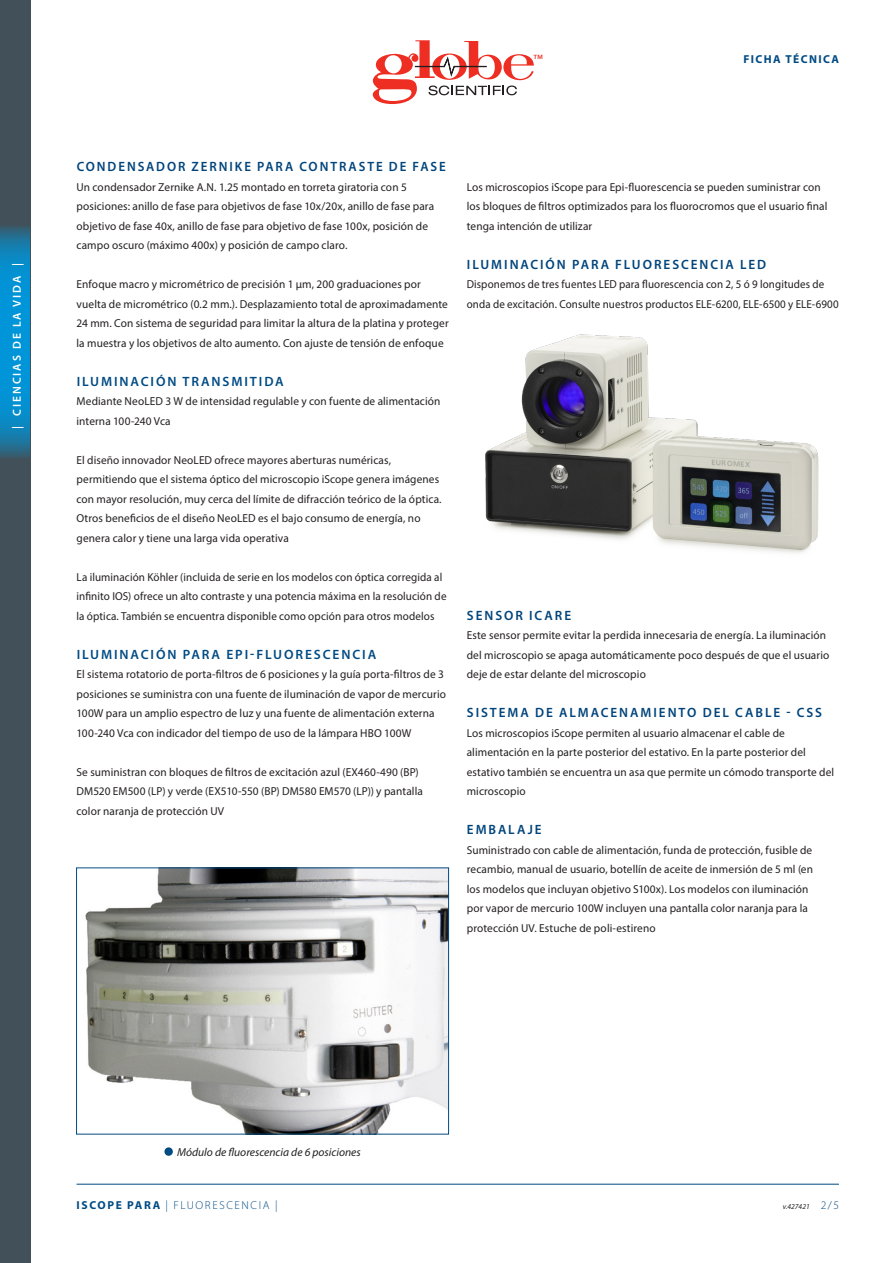
<style>
.page{position:relative;width:893px;height:1263px;background:#fff}
.page>*{position:absolute;margin:0;border:0;box-sizing:border-box;transform-origin:0 0}
.j_tussenkop{font:600 13.5px "Myriad Pro";letter-spacing:.15em;color:#00447b}
.tussenkop{font:600 13.5px "Myriad Pro";letter-spacing:.14em;color:#004b84}
.j_tussenkop-2{font:600 13.5px "Myriad Pro";letter-spacing:.15em;color:#00447b;scale:.96 1}
.j_plat{font:11.55px/19.5px "Myriad Pro";letter-spacing:.01em;color:#231f20}
.j_plat-2{font:11.55px/19.5px "Myriad Pro";letter-spacing:.01em;color:#231f20;scale:.96 1}
.j_plat-3{font:11.55px/19.5px "Myriad Pro";letter-spacing:.01em;color:#231f20;scale:.95 1}
.j_onderschrift{font:italic 11.55px "Myriad Pro";color:#231f20}
.t1{font:300 11.55px "Myriad Pro";letter-spacing:.14em;color:#004b84}
.t2{font:600 11.55px "Myriad Pro";letter-spacing:.17em;color:#fff}
.t3{font:700 11.55px "Myriad Pro";letter-spacing:.12em;color:#004b84}
.t4{font:500 10.05px "Helvetica Neue";color:#ee2e22}
.t5{font:italic 7.5px "Myriad Pro";color:#231f20}
.s1{font-weight:700}
.s2{font-weight:300;font-style:normal;font-size:11.55px;color:#004b84}
</style>
<div class="page">
<hr style="left:77px;top:1184px;width:762px;height:1px;background:#004b84">
<img style="left:85px;top:869px;width:362px;height:263px">
<div style="left:76px;top:867px;width:373px;height:267px;border:1px solid #004b84"></div>
<img style="left:485px;top:334px;width:334px;height:219px">
<svg style="left:373px;top:40px;width:161px;height:64px"></svg>
<div style="left:0;top:0;width:30px;height:1263px;background:#425159"></div>
<svg style="left:0;top:227px;width:30px;height:230px;background:#098ac5"></svg>
<div style="left:164px;top:1147px;width:9px;height:9px;background:#004b84;border-radius:50%"></div>
<p class="t2" style="left:10px;top:429px;width:168px;rotate:-90deg">| CIENCIAS DE LA VIDA |</p>
<p class="t4" style="left:533px;top:51px;width:11px">™</p>
<p class="t3" style="left:743px;top:51px;width:97px">FICHA TÉCNICA</p>
<p class="j_tussenkop-2" style="left:77px;top:158px;width:386px">CONDENSADOR ZERNIKE PARA CONTRASTE DE FASE</p>
<p class="j_plat" style="left:77px;top:177px;width:359px">Un condensador Zernike A.N. 1.25 montado en torreta giratoria con 5 posiciones: anillo de fase para objetivos de fase 10x/20x, anillo de fase para objetivo de fase 40x, anillo de fase para objetivo de fase 100x, posición de campo oscuro (máximo 400x) y posición de campo claro.</p>
<p class="j_plat" style="left:77px;top:274px;width:374px">Enfoque macro y micrométrico de precisión 1 μm, 200 graduaciones por vuelta de micrométrico (0.2 mm.). Desplazamiento total de aproximadamente 24 mm. Con sistema de seguridad para limitar la altura de la platina y proteger la muestra y los objetivos de alto aumento. Con ajuste de tensión de enfoque</p>
<p class="tussenkop" style="left:77px;top:372px;width:209px">ILUMINACIÓN TRANSMITIDA</p>
<p class="j_plat" style="left:77px;top:391px;width:365px">Mediante NeoLED 3 W de intensidad regulable y con fuente de alimentación interna 100-240 Vca</p>
<p class="j_plat" style="left:77px;top:450px;width:367px">El diseño innovador NeoLED ofrece mayores aberturas numéricas, permitiendo que el sistema óptico del microscopio iScope genera imágenes con mayor resolución, muy cerca del límite de difracción teórico de la óptica.<br>Otros beneficios de el diseño NeoLED es el bajo consumo de energía, no genera calor y tiene una larga vida operativa</p>
<p class="j_plat-2" style="left:77px;top:567px;width:387px">La iluminación Köhler (incluida de serie en los modelos con óptica corregida al infinito IOS) ofrece un alto contraste y una potencia máxima en la resolución de la óptica. También se encuentra disponible como opción para otros modelos</p>
<p class="tussenkop" style="left:77px;top:645px;width:301px">ILUMINACIÓN PARA EPI-FLUORESCENCIA</p>
<p class="j_plat" style="left:77px;top:664px;width:371px">El sistema rotatorio de porta-filtros de 6 posiciones y la guía porta-filtros de 3 posiciones se suministra con una fuente de iluminación de vapor de mercurio 100W para un amplio espectro de luz y una fuente de alimentación externa 100-240 Vca con indicador del tiempo de uso de la lámpara HBO 100W</p>
<p class="j_plat" style="left:77px;top:762px;width:348px">Se suministran con bloques de filtros de excitación azul (EX460-490 (BP)<br>DM520 EM500 (LP) y verde (EX510-550 (BP) DM580 EM570 (LP)) y pantalla color naranja de protección UV</p>
<p class="j_plat" style="left:467px;top:177px;width:362px">Los microscopios iScope para Epi-fluorescencia se pueden suministrar con los bloques de filtros optimizados para los fluorocromos que el usuario final tenga intención de utilizar</p>
<p class="j_tussenkop" style="left:467px;top:255px;width:301px">ILUMINACIÓN PARA FLUORESCENCIA LED</p>
<p class="j_plat-3" style="left:467px;top:274px;width:393px">Disponemos de tres fuentes LED para fluorescencia con 2, 5 ó 9 longitudes de onda de excitación. Consulte nuestros productos ELE-6200, ELE-6500 y ELE-6900</p>
<p class="j_tussenkop" style="left:467px;top:606px;width:106px">SENSOR ICARE</p>
<p class="j_plat" style="left:467px;top:625px;width:364px">Este sensor permite evitar la perdida innecesaria de energía. La iluminación del microscopio se apaga automáticamente poco después de que el usuario deje de estar delante del microscopio</p>
<p class="j_tussenkop" style="left:467px;top:704px;width:357px">SISTEMA DE ALMACENAMIENTO DEL CABLE - CSS</p>
<p class="j_plat" style="left:467px;top:723px;width:369px">Los microscopios iScope permiten al usuario almacenar el cable de alimentación en la parte posterior del estativo. En la parte posterior del estativo también se encuentra un asa que permite un cómodo transporte del microscopio</p>
<p class="j_tussenkop" style="left:467px;top:821px;width:76px">EMBALAJE</p>
<p class="j_plat" style="left:467px;top:840px;width:348px">Suministrado con cable de alimentación, funda de protección, fusible de recambio, manual de usuario, botellín de aceite de inmersión de 5 ml (en los modelos que incluyan objetivo S100x). Los modelos con iluminación por vapor de mercurio 100W incluyen una pantalla color naranja para la protección UV. Estuche de poli-estireno</p>
<p class="j_onderschrift" style="left:177px;top:1145px;width:185px">Módulo de fluorescencia de 6 posiciones</p>
<p class="t1" style="left:77px;top:1198px;width:202px"><span class="s1">ISCOPE PARA</span> | FLUORESCENCIA |</p>
<p class="t5" style="left:783px;top:1201px;width:58px">v.427421 <span class="s2">2/5</span></p>
</div>
